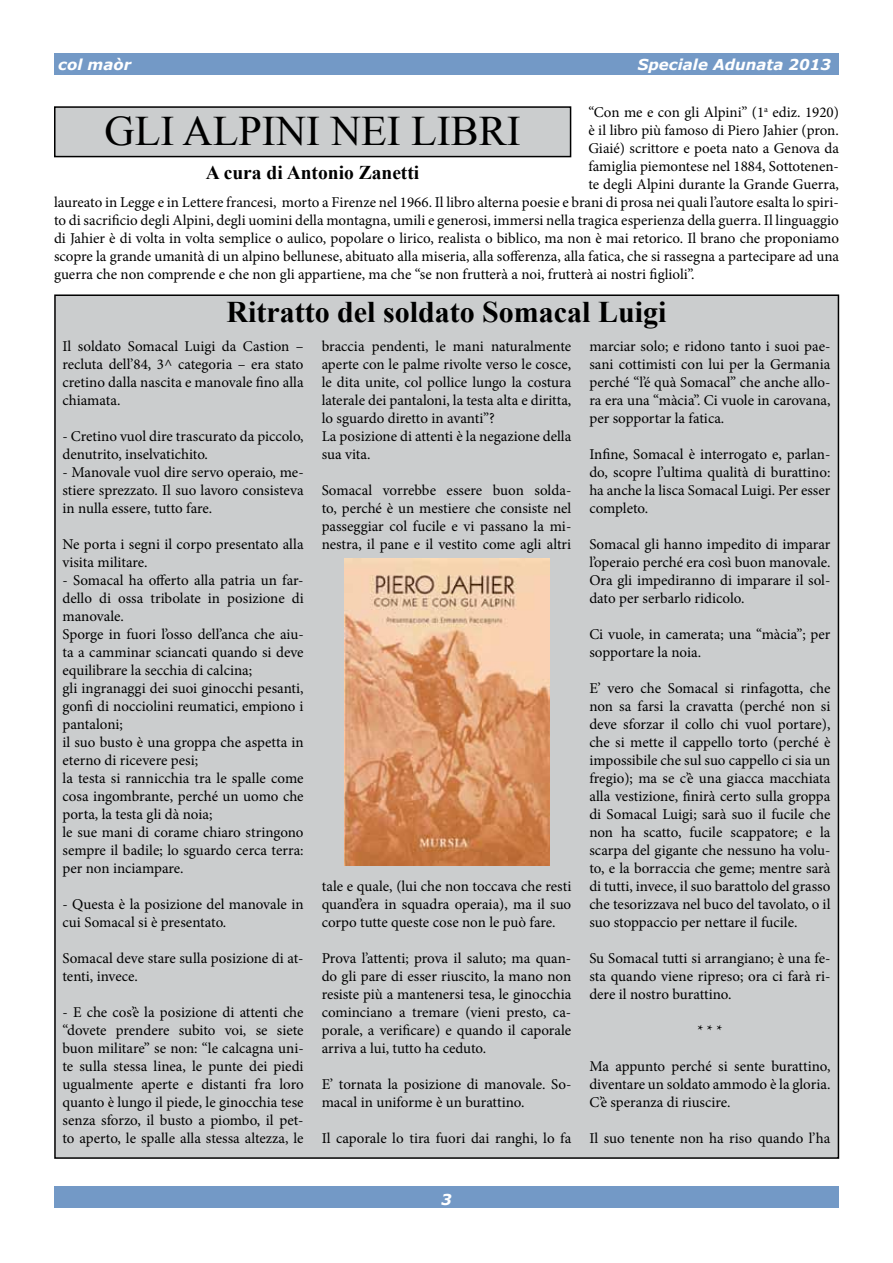
<style>
.page{position:relative;width:893px;height:1263px;background:#fff}
.page>*{position:absolute;margin:0;border:0;box-sizing:border-box;transform-origin:0 0}
.t1{font:42px "Times New Roman";color:#000}
.t2{font:700 30px "Times New Roman";color:#000}
.t3{font:700 19.5px "Times New Roman";color:#000}
.t4{font:15px/18px "Minion Pro";color:#000;text-align:justify}
.t5{font:italic 700 15px "Verdana";color:#fff}
</style>
<div class="page">
<div style="left:54px;top:53px;width:785px;height:21px;background:#7399c6"></div>
<div style="left:54px;top:1187px;width:785px;height:21px;background:#7399c6"></div>
<div style="left:55px;top:107px;width:516px;height:50px;background:#cbcdce"></div>
<div style="left:54px;top:106px;width:517px;height:51px;border:2px solid #000"></div>
<div style="left:55px;top:295px;width:783px;height:863px;background:#cbcdce"></div>
<img style="left:344px;top:558px;width:205px;height:307px">
<p class="t5" style="left:58px;top:55px;width:75px">col maòr</p>
<p class="t5" style="left:638px;top:55px;width:195px">Speciale Adunata 2013</p>
<p class="t4" style="left:588px;top:103px;width:252px">“Con me e con gli Alpini” (1<sup>a</sup> ediz. 1920)</p>
<p class="t4" style="left:588px;top:121px;width:252px">è il libro più famoso di Piero Jahier (pron.</p>
<p class="t4" style="left:588px;top:139px;width:252px">Giaié) scrittore e poeta nato a Genova da</p>
<p class="t4" style="left:588px;top:157px;width:252px">famiglia piemontese nel 1884, Sottotenen-</p>
<p class="t4" style="left:588px;top:175px;width:252px">te degli Alpini durante la Grande Guerra,</p>
<p class="t4" style="left:54px;top:193px;width:786px">laureato in Legge e in Lettere francesi, morto a Firenze nel 1966. Il libro alterna poesie e brani di prosa nei quali l’autore esalta lo spiri-</p>
<p class="t4" style="left:54px;top:211px;width:786px">to di sacrificio degli Alpini, degli uomini della montagna, umili e generosi, immersi nella tragica esperienza della guerra. Il linguaggio</p>
<p class="t4" style="left:54px;top:229px;width:786px">di Jahier è di volta in volta semplice o aulico, popolare o lirico, realista o biblico, ma non è mai retorico. Il brano che proponiamo</p>
<p class="t4" style="left:54px;top:247px;width:787px">scopre la grande umanità di un alpino bellunese, abituato alla miseria, alla sofferenza, alla fatica, che si rassegna a partecipare ad una</p>
<p class="t4" style="left:54px;top:265px;width:642px">guerra che non comprende e che non gli appartiene, ma che “se non frutterà a noi, frutterà ai nostri figlioli”.</p>
<h1 class="t1" style="left:104px;top:103px;width:418px">GLI ALPINI NEI LIBRI</h1>
<h3 class="t3" style="left:206px;top:159px;width:215px">A cura di Antonio Zanetti</h3>
<h2 class="t2" style="left:226px;top:291px;width:442px">Ritratto del soldato Somacal Luigi</h2>
<p class="t4" style="left:63px;top:337px;width:243px">Il soldato Somacal Luigi da Castion – recluta dell’84, 3^ categoria – era stato cretino dalla nascita e manovale fino alla chiamata.</p>
<p class="t4" style="left:63px;top:427px;width:243px">- Cretino vuol dire trascurato da piccolo, denutrito, inselvatichito.</p>
<p class="t4" style="left:63px;top:463px;width:243px">- Manovale vuol dire servo operaio, me&shy;stiere sprezzato. Il suo lavoro consisteva in nulla essere, tutto fare.</p>
<p class="t4" style="left:63px;top:535px;width:243px">Ne porta i segni il corpo presentato alla visita militare.</p>
<p class="t4" style="left:63px;top:571px;width:243px;text-align:left">- Somacal ha offerto alla patria un far&shy;dello di ossa tribolate in posizione di manovale.<br>Sporge in fuori l’osso dell’anca che aiu&shy;ta a camminar sciancati quando si deve equilibrare la secchia di calcina;<br>gli ingranaggi dei suoi ginocchi pesanti, gonfi di nocciolini reumatici, empiono i pantaloni;<br>il suo busto è una groppa che aspetta in eterno di ricevere pesi;<br>la testa si rannicchia tra le spalle come cosa ingombrante, perché un uomo che porta, la testa gli dà noia;<br>le sue mani di corame chiaro stringono sempre il badile; lo sguardo cerca terra: per non inciampare.</p>
<p class="t4" style="left:63px;top:895px;width:243px">- Questa è la posizione del manovale in cui Somacal si è presentato.</p>
<p class="t4" style="left:63px;top:949px;width:243px">Somacal deve stare sulla posizione di at&shy;tenti, invece.</p>
<p class="t4" style="left:63px;top:1003px;width:243px">- E che cos’è la posizione di attenti che “dovete prendere subito voi, se siete buon militare” se non: “le calcagna uni&shy;te sulla stessa linea, le punte dei piedi ugualmente aperte e distanti fra loro quanto è lungo il piede, le ginocchia tese senza sforzo, il busto a piombo, il pet&shy;to aperto, le spalle alla stessa altezza, le</p>
<p class="t4" style="left:322px;top:337px;width:251px;text-align:left">braccia pendenti, le mani naturalmente aperte con le palme rivolte verso le cosce, le dita unite, col pollice lungo la costura laterale dei pantaloni, la testa alta e diritta, lo sguardo diretto in avanti”?<br>La posizione di attenti è la negazione della sua vita.</p>
<p class="t4" style="left:322px;top:481px;width:251px">Somacal vorrebbe essere buon solda&shy;to, perché è un mestiere che consiste nel passeggiar col fucile e vi passano la mi&shy;nestra, il pane e il vestito come agli altri</p>
<p class="t4" style="left:589px;top:337px;width:243px">marciar solo; e ridono tanto i suoi pae&shy;sani cottimisti con lui per la Germania perché “l’é quà Somacal” che anche allo&shy;ra era una “màcia”. Ci vuole in carovana, per sopportar la fatica.</p>
<p class="t4" style="left:589px;top:445px;width:243px">Infine, Somacal è interrogato e, parlan&shy;do, scopre l’ultima qualità di burattino: ha anche la lisca Somacal Luigi. Per esser completo.</p>
<p class="t4" style="left:589px;top:535px;width:243px">Somacal gli hanno impedito di imparar l’operaio perché era così buon manovale.<br>Ora gli impediranno di imparare il sol&shy;dato per serbarlo ridicolo.</p>
<p class="t4" style="left:589px;top:625px;width:243px">Ci vuole, in camerata; una “màcia”; per sopportare la noia.</p>
<p class="t4" style="left:589px;top:679px;width:243px">E’ vero che Somacal si rinfagotta, che non sa farsi la cravatta (perché non si deve sforzar il collo chi vuol portare), che si mette il cappello torto (perché è impossibile che sul suo cappello ci sia un fregio); ma se c’è una giacca macchiata alla vestizione, finirà certo sulla groppa di Somacal Luigi; sarà suo il fucile che non ha scatto, fucile scappatore; e la scarpa del gigante che nessuno ha volu&shy;to, e la borraccia che geme; mentre sarà di tutti, invece, il suo barattolo del grasso che tesorizzava nel buco del tavolato, o il suo stoppaccio per nettare il fucile.</p>
<p class="t4" style="left:589px;top:949px;width:243px">Su Somacal tutti si arrangiano; è una fe&shy;sta quando viene ripreso; ora ci farà ri&shy;dere il nostro burattino.</p>
<p class="t4" style="left:697px;top:1021px;width:26px">* * *</p>
<p class="t4" style="left:589px;top:1057px;width:243px">Ma appunto perché si sente burattino, diventare un soldato ammodo è la gloria.<br>C’è speranza di riuscire.</p>
<p class="t4" style="left:589px;top:1129px;width:243px">Il suo tenente non ha riso quando l’ha</p>
<p class="t4" style="left:322px;top:877px;width:251px">tale e quale, (lui che non toccava che resti quand’era in squadra operaia), ma il suo corpo tutte queste cose non le può fare.</p>
<p class="t4" style="left:322px;top:949px;width:251px">Prova l’attenti; prova il saluto; ma quan&shy;do gli pare di esser riuscito, la mano non resiste più a mantenersi tesa, le ginocchia cominciano a tremare (vieni presto, ca&shy;porale, a verificare) e quando il caporale arriva a lui, tutto ha ceduto.</p>
<p class="t4" style="left:322px;top:1075px;width:251px">E’ tornata la posizione di manovale. So&shy;macal in uniforme è un burattino.</p>
<p class="t4" style="left:322px;top:1129px;width:251px">Il caporale lo tira fuori dai ranghi, lo fa</p>
<p class="t5" style="left:441px;top:1189px;width:12px">3</p>
</div>
